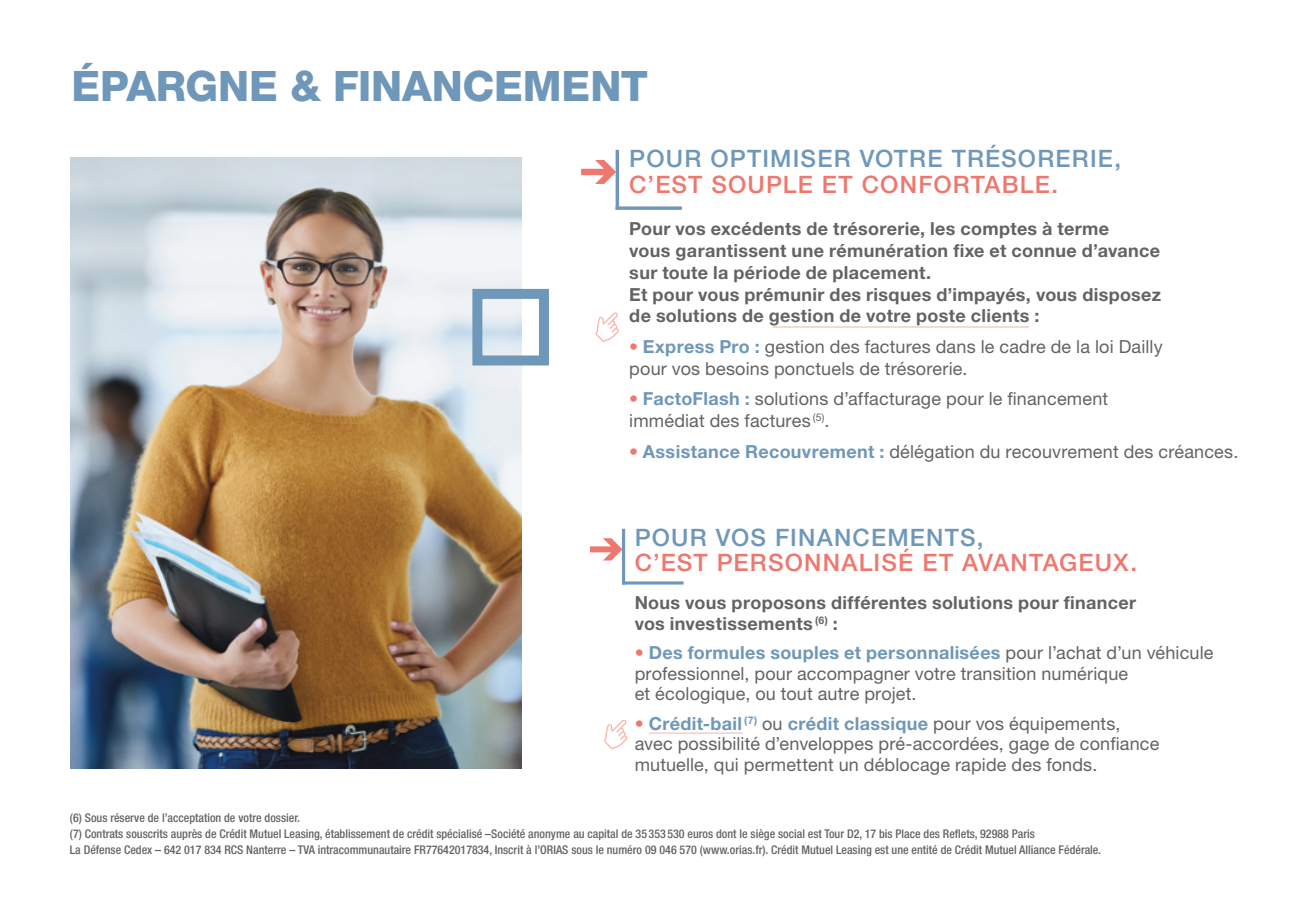
<style>
.page{position:relative;width:1304px;height:908px;background:#fff}
.page>*{position:absolute;margin:0;border:0;box-sizing:border-box;transform-origin:0 0}
.t1{font:800 42px "Helvetica Neue LT Std";letter-spacing:-.005em;color:#6e97b9}
.t2{font:500 24px "Helvetica Neue LT Std";letter-spacing:.045em;color:#ee776e}
.t3{font:500 24px "Helvetica Neue LT Std";letter-spacing:.05em;color:#6e97b9}
.t4{font:18px/20.8px "Helvetica Neue LT Std";letter-spacing:.01em;color:#646363}
.t5{font:700 18px/21.8px "Helvetica Neue LT Std";letter-spacing:.02em;color:#646363}
.t6{font:500 condensed 12px/16px "Helvetica Neue LT Std";color:#646363}
.s1{font-weight:700;color:#ee776e}
.s2{font-weight:700;color:#6e97b9}
</style>
<div class="page">
<img style="left:71px;top:157px;width:450px;height:611px">
<svg style="left:581px;top:160px;width:35px;height:24px"></svg>
<hr style="left:616px;top:150px;width:3px;height:60px;background:#6e97b9">
<svg style="left:619px;top:206px;width:63px;height:4px"></svg>
<svg style="left:590px;top:538px;width:32px;height:22px"></svg>
<hr style="left:622px;top:528px;width:3px;height:56px;background:#6e97b9">
<hr style="left:622px;top:581px;width:62px;height:3px;background:#6e97b9">
<div style="left:472px;top:289px;width:77px;height:76px;border:10px solid #6e97b9"></div>
<svg style="left:595px;top:312px;width:24px;height:30px"></svg>
<svg style="left:604px;top:719px;width:24px;height:30px"></svg>
<hr style="left:772px;top:326px;width:257px;height:1px;background:#f6b3a7">
<hr style="left:649px;top:732px;width:94px;height:1px;background:#f6b3a7">
<h1 class="t1" style="left:71px;top:61px;width:578px">ÉPARGNE &amp; FINANCEMENT</h1>
<h2 class="t3" style="left:629px;top:144px;width:493px">POUR OPTIMISER VOTRE TRÉSORERIE,</h2>
<h2 class="t2" style="left:629px;top:170px;width:430px">C’EST SOUPLE ET CONFORTABLE.</h2>
<p class="t5" style="left:629px;top:217px;width:533px">Pour vos excédents de trésorerie, les comptes à terme<br>vous garantissent une rémunération fixe et connue d’avance sur toute la période de placement.<br>Et pour vous prémunir des risques d’impayés, vous disposez de solutions de gestion de votre poste clients :</p>
<p class="t4" style="left:629px;top:335px;width:535px;line-height:21.8px"><span class="s1">•</span> <span class="s2">Express Pro :</span> gestion des factures dans le cadre de la loi Dailly pour vos besoins ponctuels de trésorerie.</p>
<p class="t4" style="left:629px;top:387px;width:480px;line-height:21.8px"><span class="s1">•</span> <span class="s2">FactoFlash :</span> solutions d’affacturage pour le financement immédiat des factures <sup>(5)</sup>.</p>
<p class="t4" style="left:629px;top:440px;width:611px"><span class="s1">•</span> <span class="s2">Assistance Recouvrement :</span> délégation du recouvrement des créances.</p>
<h2 class="t3" style="left:635px;top:523px;width:350px">POUR VOS FINANCEMENTS,</h2>
<h2 class="t2" style="left:635px;top:548px;width:504px">C’EST PERSONNALISÉ ET AVANTAGEUX.</h2>
<p class="t5" style="left:635px;top:591px;width:503px;line-height:20.8px">Nous vous proposons différentes solutions pour financer vos investissements <sup>(6)</sup> :</p>
<p class="t4" style="left:635px;top:641px;width:580px"><span class="s1">•</span> <span class="s2">Des formules souples et personnalisées</span> pour l’achat d’un véhicule professionnel, pour accompagner votre transition numérique<br>et écologique, ou tout autre projet.</p>
<p class="t4" style="left:635px;top:712px;width:526px"><span class="s1">•</span> <span class="s2">Crédit-bail</span> <sup>(7)</sup> ou <span class="s2">crédit classique</span> pour vos équipements, avec possibilité d’enveloppes pré-accordées, gage de confiance mutuelle, qui permettent un déblocage rapide des fonds.</p>
<p class="t6" style="left:70px;top:809px;width:1032px">(6) Sous réserve de l’acceptation de votre dossier.<br>(7) Contrats souscrits auprès de Crédit Mutuel Leasing, établissement de crédit spécialisé –Société anonyme au capital de 35 353 530 euros dont le siège social est Tour D2, 17 bis Place des Reflets, 92988 Paris<br>La Défense Cedex – 642 017 834 RCS Nanterre – TVA intracommunautaire FR77642017834, Inscrit à l’ORIAS sous le numéro 09 046 570 (www.orias.fr). Crédit Mutuel Leasing est une entité de Crédit Mutuel Alliance Fédérale.</p>
</div>
